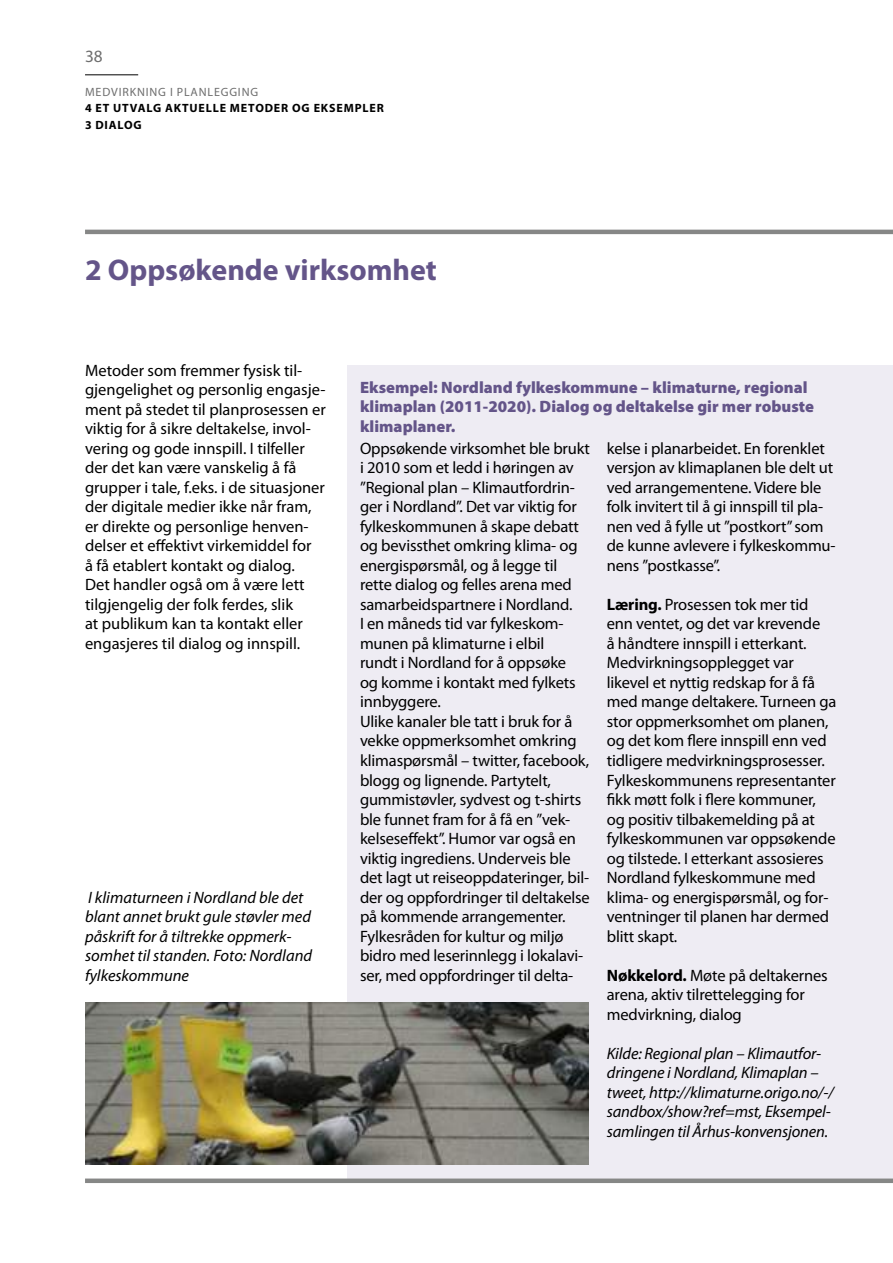
<style>
.page{position:relative;width:893px;height:1263px;background:#fff}
.page>*{position:absolute;margin:0;border:0;box-sizing:border-box;transform-origin:0 0}
.t1{font:700 30px "Myriad Pro";color:#645589}
.t2{font:17.25px "Myriad Pro";color:#6e6e6e}
.t3{font:16.5px/19.5px "Myriad Pro";letter-spacing:-.01em;color:#000}
.t4{font:italic 16.5px/19.5px "Myriad Pro";letter-spacing:-.01em;color:#000}
.t5{font:900 16.5px/19.5px "Myriad Pro";color:#645589}
.t6{font:700 12px/16.5px "Myriad Pro";letter-spacing:.07em;color:#000}
.t7{font:12px "Myriad Pro";letter-spacing:.07em;color:#6e6e6e}
.s1{font-weight:700}
</style>
<div class="page">
<div style="left:347px;top:366px;width:546px;height:815px;background:#eeecf3"></div>
<div style="left:85px;top:1178px;width:808px;height:5px;background:#868786"></div>
<hr style="left:85px;top:230px;width:808px;height:4px;background:#868786">
<img style="left:85px;top:1002px;width:503px;height:162px">
<hr style="left:85px;top:75px;width:53px;height:1px;background:#000">
<p class="t2" style="left:85px;top:45px;width:19px">38</p>
<p class="t7" style="left:85px;top:84px;width:174px">MEDVIRKNING I PLANLEGGING</p>
<p class="t6" style="left:85px;top:100px;width:300px">4 ET UTVALG AKTUELLE METODER OG EKSEMPLER<br>3 DIALOG</p>
<h1 class="t1" style="left:85px;top:250px;width:353px">2 Oppsøkende virksomhet</h1>
<p class="t3" style="left:85px;top:360px;width:242px">Metoder som fremmer fysisk til&shy;gjengelighet og personlig engasje&shy;ment på stedet til planprosessen er viktig for å sikre deltakelse, invol&shy;vering og gode innspill. I tilfeller der det kan være vanskelig å få grupper i tale, f.eks. i de situasjoner der digitale medier ikke når fram, er direkte og personlige henven&shy;delser et effektivt virkemiddel for<br>å få etablert kontakt og dialog.<br>Det handler også om å være lett tilgjengelig der folk ferdes, slik<br>at publikum kan ta kontakt eller engasjeres til dialog og innspill.</p>
<p class="t4" style="left:85px;top:887px;width:229px">I klimaturneen i Nordland ble det blant annet brukt gule støvler med påskrift for å tiltrekke oppmerk&shy;somhet til standen. Foto: Nordland fylkeskommune</p>
<p class="t5" style="left:360px;top:377px;width:455px">Eksempel: Nordland fylkeskommune – klimaturne, regional klimaplan (2011-2020). Dialog og deltakelse gir mer robuste klimaplaner.</p>
<p class="t3" style="left:360px;top:438px;width:231px">Oppsøkende virksomhet ble brukt i 2010 som et ledd i høringen av ”Regional plan – Klimautfordrin&shy;ger i Nordland”. Det var viktig for fylkeskommunen å skape debatt og bevissthet omkring klima- og energispørsmål, og å legge til rette dialog og felles arena med samarbeidspartnere i Nordland.<br>I en måneds tid var fylkeskom&shy;munen på klimaturne i elbil<br>rundt i Nordland for å oppsøke<br>og komme i kontakt med fylkets innbyggere.<br>Ulike kanaler ble tatt i bruk for å vekke oppmerksomhet omkring klimaspørsmål – twitter, facebook, blogg og lignende. Partytelt, gummistøvler, sydvest og t-shirts ble funnet fram for å få en ”vek&shy;kelseseffekt”. Humor var også en viktig ingrediens. Underveis ble det lagt ut reiseoppdateringer, bil&shy;der og oppfordringer til deltakelse på kommende arrangementer.<br>Fylkesråden for kultur og miljø bidro med leserinnlegg i lokalavi&shy;ser, med oppfordringer til delta-</p>
<p class="t3" style="left:607px;top:438px;width:230px">kelse i planarbeidet. En forenklet versjon av klimaplanen ble delt ut ved arrangementene. Videre ble folk invitert til å gi innspill til pla&shy;nen ved å fylle ut ”postkort” som de kunne avlevere i fylkeskommu&shy;nens ”postkasse”.</p>
<p class="t3" style="left:607px;top:594px;width:231px"><span class="s1">Læring.</span> Prosessen tok mer tid enn ventet, og det var krevende<br>å håndtere innspill i etterkant.<br>Medvirkningsopplegget var likevel et nyttig redskap for å få med mange deltakere. Turneen ga stor oppmerksomhet om planen, og det kom flere innspill enn ved tidligere medvirkningsprosesser.<br>Fylkeskommunens representanter fikk møtt folk i flere kommuner, og positiv tilbakemelding på at fylkeskommunen var oppsøkende og tilstede. I etterkant assosieres<br>Nordland fylkeskommune med klima- og energispørsmål, og for&shy;ventninger til planen har dermed blitt skapt.</p>
<p class="t3" style="left:607px;top:965px;width:222px"><span class="s1">Nøkkelord.</span> Møte på deltakernes arena, aktiv tilrettelegging for medvirkning, dialog</p>
<p class="t4" style="left:607px;top:1043px;width:228px">Kilde: Regional plan – Klimautfor&shy;dringene i Nordland, Klimaplan – tweet, http://klimaturne.origo.no/-/ sandbox/show?ref=mst, Eksempel&shy;samlingen til Århus-konvensjonen.</p>
</div>
